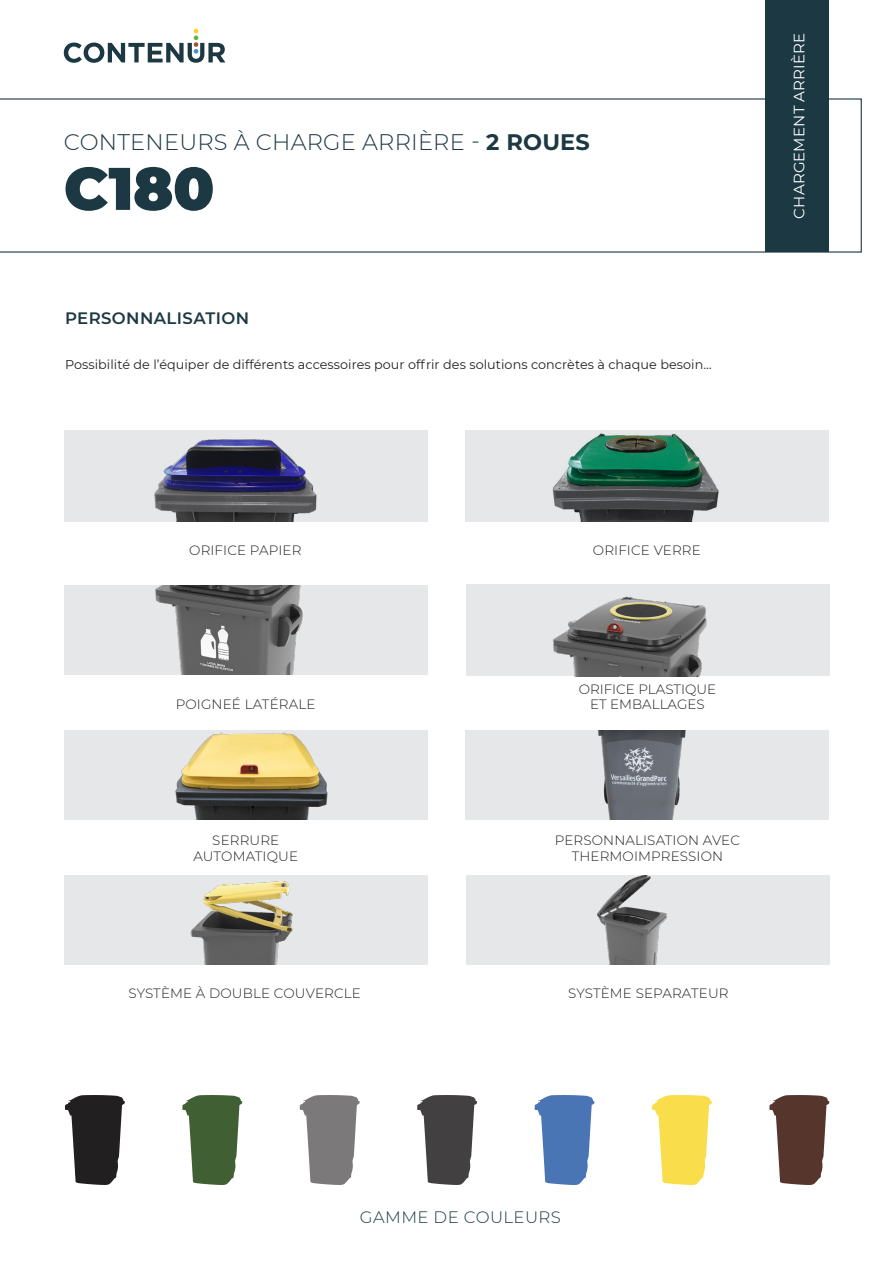
<style>
.page{position:relative;width:893px;height:1263px;background:#fff}
.page>*{position:absolute;margin:0;border:0;box-sizing:border-box;transform-origin:0 0}
.t1{font:900 60px "Montserrat";color:#1b3843}
.t2{font:300 22.5px "Montserrat";letter-spacing:.01em;color:#1b3843}
._03_Subtitulares{font:600 16.5px "Montserrat";letter-spacing:.025em;color:#1b3843}
._03_Subtitulares-2{font:300 16.5px "Montserrat";letter-spacing:.025em;color:#1b3843}
.t3{font:15px "Montserrat";letter-spacing:.01em;color:#fff}
.t4{font:300 13.5px "Montserrat";letter-spacing:.01em;color:#231f20}
._02_TEX_GENERAL{font:12.75px "Montserrat";letter-spacing:.005em;color:#231f20}
.s1{font-weight:700}
</style>
<div class="page">
<svg style="left:64px;top:29px;width:161px;height:34px"></svg>
<svg style="left:0;top:98px;width:862px;height:155px"></svg>
<div style="left:765px;top:0;width:64px;height:252px;background:#1b3843"></div>
<div style="left:64px;top:430px;width:363px;height:91px;background:#e6e7e9"></div>
<img style="left:154px;top:439px;width:163px;height:82px">
<div style="left:64px;top:585px;width:363px;height:89px;background:#e6e7e9"></div>
<img style="left:155px;top:585px;width:148px;height:89px">
<div style="left:466px;top:430px;width:363px;height:91px;background:#e6e7e9"></div>
<img style="left:552px;top:433px;width:167px;height:88px">
<div style="left:466px;top:730px;width:363px;height:89px;background:#e6e7e9"></div>
<img style="left:598px;top:730px;width:88px;height:89px">
<div style="left:467px;top:875px;width:363px;height:90px;background:#e6e7e9"></div>
<img style="left:597px;top:875px;width:70px;height:90px">
<div style="left:466px;top:584px;width:363px;height:92px;background:#e6e7e9"></div>
<img style="left:553px;top:596px;width:154px;height:80px">
<svg style="left:65px;top:1095px;width:60px;height:90px"></svg>
<svg style="left:182px;top:1095px;width:61px;height:90px"></svg>
<svg style="left:300px;top:1095px;width:60px;height:90px"></svg>
<svg style="left:417px;top:1095px;width:60px;height:90px"></svg>
<svg style="left:535px;top:1095px;width:60px;height:90px"></svg>
<svg style="left:652px;top:1095px;width:60px;height:90px"></svg>
<svg style="left:769px;top:1095px;width:61px;height:90px"></svg>
<div style="left:64px;top:730px;width:363px;height:89px;background:#e6e7e9"></div>
<img style="left:175px;top:732px;width:153px;height:87px">
<div style="left:64px;top:875px;width:363px;height:90px;background:#e6e7e9"></div>
<img style="left:190px;top:881px;width:103px;height:84px">
<h2 class="t2" style="left:64px;top:127px;width:528px">CONTENEURS À CHARGE ARRIÈRE - <span class="s1">2 ROUES</span></h2>
<h1 class="t1" style="left:64px;top:143px;width:152px">C180</h1>
<p class="_03_Subtitulares" style="left:65px;top:306px;width:186px">PERSONNALISATION</p>
<p class="_02_TEX_GENERAL" style="left:65px;top:356px;width:648px">Possibilité de l’équiper de différents accessoires pour offrir des solutions concrètes à chaque besoin…</p>
<p class="t3" style="left:789px;top:219px;width:187px;rotate:-90deg">CHARGEMENT ARRIÈRE</p>
<p class="t4" style="left:189px;top:541px;width:114px">ORIFICE PAPIER</p>
<p class="t4" style="left:593px;top:541px;width:109px">ORIFICE VERRE</p>
<p class="t4" style="left:176px;top:695px;width:141px">POIGNEÉ LATÉRALE</p>
<p class="t4" style="left:579px;top:680px;width:139px">ORIFICE PLASTIQUE</p>
<p class="t4" style="left:590px;top:695px;width:116px">ET EMBALLAGES</p>
<p class="t4" style="left:212px;top:831px;width:68px">SERRURE</p>
<p class="t4" style="left:193px;top:847px;width:106px">AUTOMATIQUE</p>
<p class="t4" style="left:555px;top:831px;width:187px">PERSONNALISATION AVEC</p>
<p class="t4" style="left:572px;top:847px;width:153px">THERMOIMPRESSION</p>
<p class="t4" style="left:129px;top:984px;width:234px">SYSTÈME À DOUBLE COUVERCLE</p>
<p class="t4" style="left:568px;top:984px;width:162px">SYSTÈME SEPARATEUR</p>
<p class="_03_Subtitulares-2" style="left:360px;top:1205px;width:202px">GAMME DE COULEURS</p>
</div>
